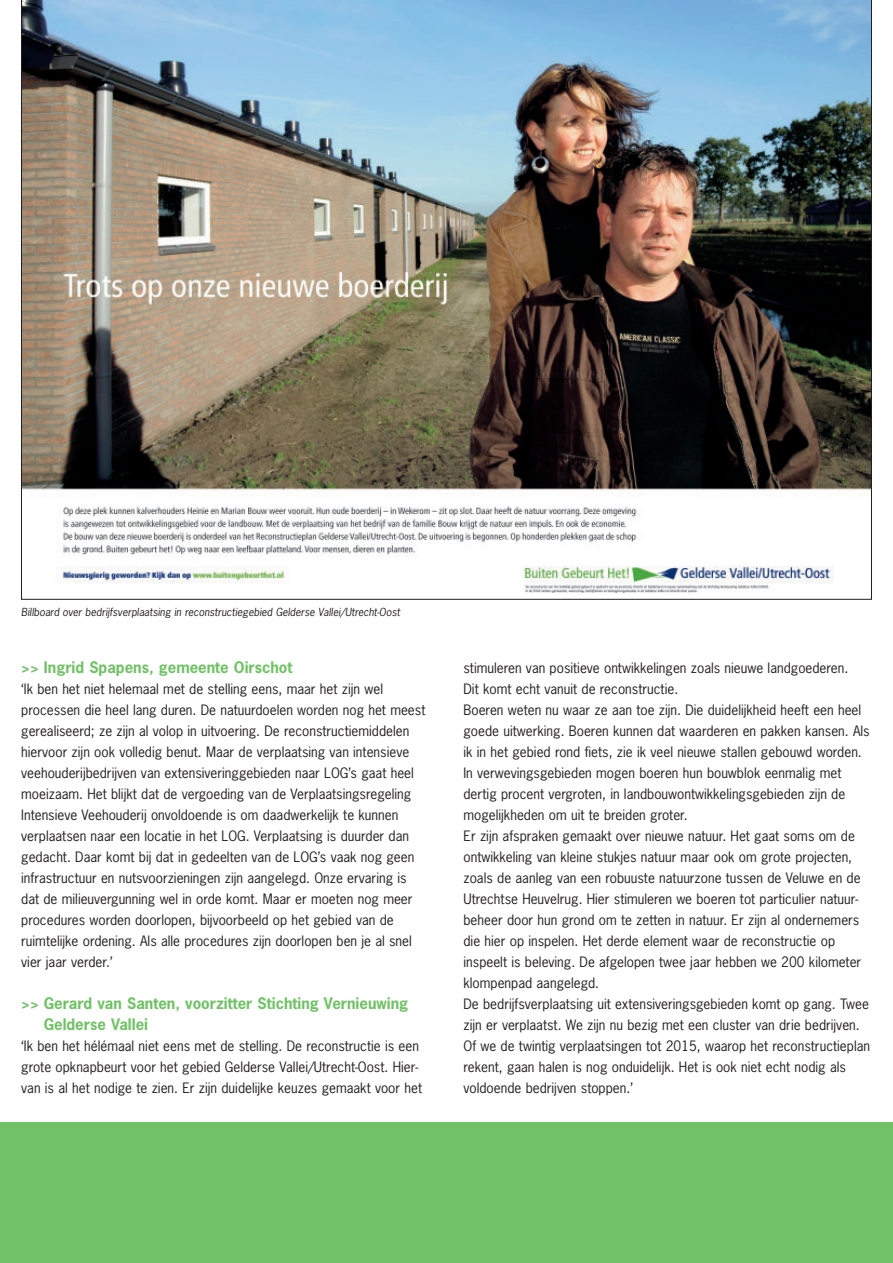
<style>
.page{position:relative;width:893px;height:1263px;background:#fff}
.page>*{position:absolute;margin:0;border:0;box-sizing:border-box;transform-origin:0 0}
.t1{font:700 15px/21px "News Gothic";color:#71c167}
.t2{font:13.5px/21px "News Gothic";color:#231f20}
.t3{font:10.5px "News Gothic";color:#231f20}
</style>
<div class="page">
<div style="left:1px;top:1123px;width:892px;height:140px;background:#71c167"></div>
<img style="left:21px;top:0;width:851px;height:599px">
<p class="t3" style="left:21px;top:607px;width:381px">Billboard over bedrijfsverplaatsing in reconstructiegebied Gelderse Vallei/Utrecht-Oost</p>
<p class="t1" style="left:21px;top:658px;width:273px">&gt;&gt; Ingrid Spapens, gemeente Oirschot</p>
<p class="t2" style="left:21px;top:679px;width:406px">‘Ik ben het niet helemaal met de stelling eens, maar het zijn wel processen die heel lang duren. De natuurdoelen worden nog het meest gerealiseerd; ze zijn al volop in uitvoering. De reconstructiemiddelen hiervoor zijn ook volledig benut. Maar de verplaatsing van intensieve veehouderijbedrijven van extensiveringgebieden naar LOG’s gaat heel moeizaam. Het blijkt dat de vergoeding van de Verplaatsingsregeling Intensieve Veehouderij onvoldoende is om daadwerkelijk te kunnen verplaatsen naar een locatie in het LOG. Verplaatsing is duurder dan gedacht. Daar komt bij dat in gedeelten van de LOG’s vaak nog geen infrastructuur en nutsvoorzieningen zijn aangelegd. Onze ervaring is dat de milieuvergunning wel in orde komt. Maar er moeten nog meer procedures worden doorlopen, bijvoorbeeld op het gebied van de ruimtelijke ordening. Als alle procedures zijn doorlopen ben je al snel vier jaar verder.’</p>
<p class="t1" style="left:44px;top:994px;width:366px;text-indent:-23px">&gt;&gt; Gerard van Santen, voorzitter Stichting Vernieuwing<br>Gelderse Vallei</p>
<p class="t2" style="left:21px;top:1036px;width:402px">‘Ik ben het hélémaal niet eens met de stelling. De reconstructie is een grote opknapbeurt voor het gebied Gelderse Vallei/Utrecht-Oost. Hier - van is al het nodige te zien. Er zijn duidelijke keuzes gemaakt voor het</p>
<p class="t2" style="left:463px;top:658px;width:408px">stimuleren van positieve ontwikkelingen zoals nieuwe landgoederen.<br>Dit komt echt vanuit de reconstructie.<br>Boeren weten nu waar ze aan toe zijn. Die duidelijkheid heeft een heel goede uitwerking. Boeren kunnen dat waarderen en pakken kansen. Als ik in het gebied rond fiets, zie ik veel nieuwe stallen gebouwd worden.<br>In verwevingsgebieden mogen boeren hun bouwblok eenmalig met dertig procent vergroten, in landbouwontwikkelingsgebieden zijn de mogelijkheden om uit te breiden groter.<br>Er zijn afspraken gemaakt over nieuwe natuur. Het gaat soms om de ontwikkeling van kleine stukjes natuur maar ook om grote projecten, zoals de aanleg van een robuuste natuurzone tussen de Veluwe en de Utrechtse Heuvelrug. Hier stimuleren we boeren tot particulier natuur - beheer door hun grond om te zetten in natuur. Er zijn al ondernemers die hier op inspelen. Het derde element waar de reconstructie op inspeelt is beleving. De afgelopen twee jaar hebben we 200 kilometer klompenpad aangelegd.<br>De bedrijfsverplaatsing uit extensiveringsgebieden komt op gang. Twee zijn er verplaatst. We zijn nu bezig met een cluster van drie bedrijven.<br>Of we de twintig verplaatsingen tot 2015, waarop het reconstructieplan rekent, gaan halen is nog onduidelijk. Het is ook niet echt nodig als voldoende bedrijven stoppen.’</p>
</div>
